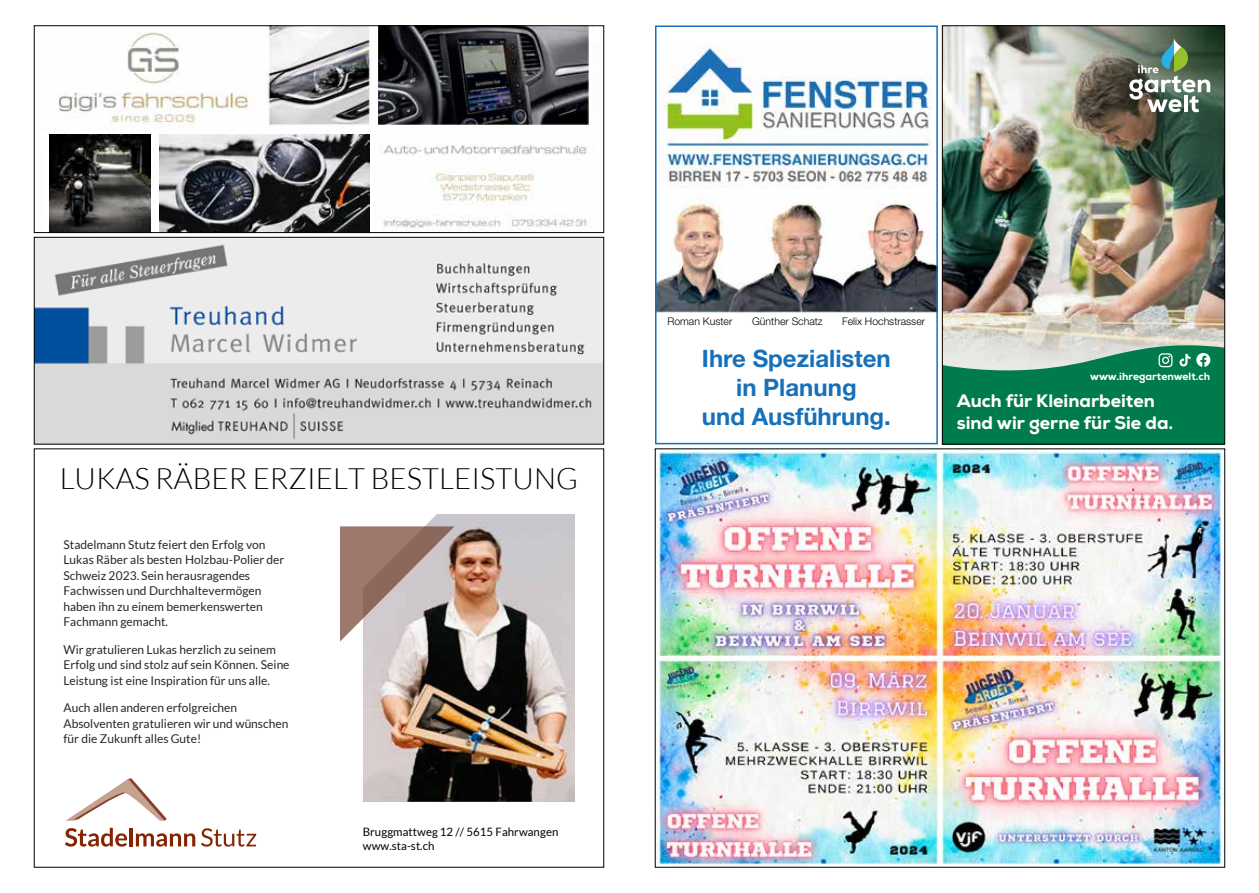
<style>
.page{position:relative;width:1259px;height:893px;background:#fff}
.page>*{position:absolute;margin:0;border:0;box-sizing:border-box;transform-origin:0 0}
.t1{font:300 29.4px "Lato";color:#000}
.t2{font:700 24px/28.8px "Helvetica Neue LT Std";color:#1770b8;text-align:center}
.t3{font:800 18px/21.8px "Nexa";color:#fff}
.t4{font:12.15px/15.5px "Lato";color:#272726}
.t5{font:11.55px/14.1px "Lato";letter-spacing:.005em;color:#000}
.t6{font:300 10.5px "Helvetica Neue LT Std";color:#000}
.t7{font:800 10.5px "Nexa";color:#fff}
</style>
<div class="page">
<img style="left:58px;top:28px;width:544px;height:203px">
<svg style="left:377px;top:28px;width:214px;height:99px"></svg>
<img style="left:378px;top:28px;width:210px;height:96px">
<div style="left:45px;top:132px;width:329px;height:101px;background:#fff"></div>
<img style="left:159px;top:134px;width:210px;height:97px">
<img style="left:49px;top:134px;width:101px;height:97px">
<div style="left:34px;top:26px;width:570px;height:207px;border:1px solid #000"></div>
<img style="left:363px;top:515px;width:212px;height:287px">
<svg style="left:340px;top:514px;width:114px;height:128px;background:#af9c97"></svg>
<svg style="left:66px;top:778px;width:101px;height:43px"></svg>
<svg style="left:65px;top:828px;width:62px;height:19px"></svg>
<hr style="left:130px;top:828px;width:3px;height:18px;background:#862300">
<svg style="left:136px;top:833px;width:59px;height:14px"></svg>
<svg style="left:201px;top:828px;width:55px;height:19px"></svg>
<img style="left:36px;top:239px;width:566px;height:203px">
<div style="left:34px;top:237px;width:570px;height:207px;border:1px solid #000"></div>
<img style="left:657px;top:451px;width:566px;height:414px">
<img style="left:944px;top:28px;width:279px;height:315px">
<svg style="left:944px;top:343px;width:279px;height:99px;background:#278d65"></svg>
<svg style="left:1129px;top:38px;width:81px;height:74px;background:#728674"></svg>
<div style="left:942px;top:26px;width:283px;height:418px;border:1px solid #000"></div>
<img style="left:658px;top:45px;width:273px;height:143px">
<img style="left:658px;top:198px;width:277px;height:115px">
<div style="left:655px;top:26px;width:283px;height:418px;border:2px solid #1770b8"></div>
<h1 class="t1" style="left:60px;top:462px;width:520px">LUKAS RÄBER ERZIELT BESTLEISTUNG</h1>
<p class="t4" style="left:63px;top:536px;width:222px">Stadelmann Stutz feiert den Erfolg von Lukas Räber als besten Holzbau-Polier der Schweiz 2023. Sein herausragendes Fachwissen und Durchhaltevermögen haben ihn zu einem bemerkenswerten Fachmann gemacht.</p>
<p class="t4" style="left:63px;top:641px;width:228px">Wir gratulieren Lukas herzlich zu seinem<br>Erfolg und sind stolz auf sein Können. Seine<br>Leistung ist eine Inspiration für uns alle.</p>
<p class="t4" style="left:63px;top:700px;width:226px">Auch allen anderen erfolgreichen<br>Absolventen gratulieren wir und wünschen für die Zukunft alles Gute!</p>
<p class="t5" style="left:363px;top:825px;width:197px">Bruggmattweg 12 // 5615 Fahrwangen www.sta-st.ch</p>
<p class="t6" style="left:667px;top:315px;width:66px">Roman Kuster</p>
<p class="t6" style="left:752px;top:315px;width:72px">Günther Schatz</p>
<p class="t6" style="left:842px;top:315px;width:85px">Felix Hochstrasser</p>
<h2 class="t2" style="left:702px;top:343px;width:190px">Ihre Spezialisten in Planung<br>und Ausführung.</h2>
<p class="t7" style="left:1090px;top:370px;width:122px">www.ihregartenwelt.ch</p>
<h3 class="t3" style="left:956px;top:390px;width:218px">Auch für Kleinarbeiten sind wir gerne für Sie da.</h3>
</div>
